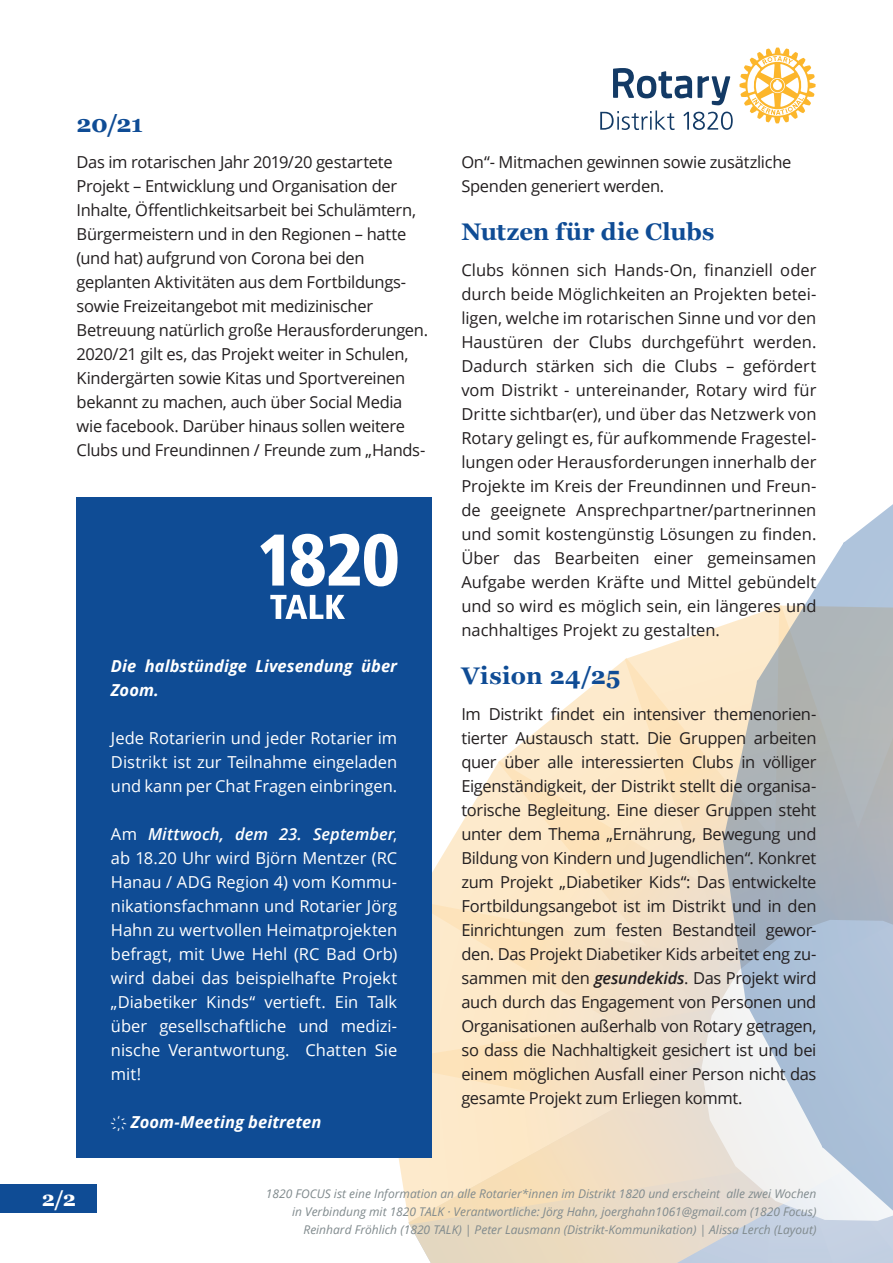
<style>
.page{position:relative;width:893px;height:1263px;background:#fff}
.page>*{position:absolute;margin:0;border:0;box-sizing:border-box;transform-origin:0 0}
.t1{font:700 24px "Georgia";letter-spacing:.005em;color:#0f4c95}
.t2{font:700 21px "Georgia";color:#fff}
.t3{font:16.5px/24px "Open Sans";letter-spacing:-.02em;color:#231f20}
.t4{font:16.5px/24px "Open Sans";color:#fff;text-align:justify}
.t5{font:italic 700 16.5px/24px "Open Sans";color:#fff}
.t6{font:italic 12px/18px "Open Sans";color:#808a8d;text-align:right}
.s1{font-weight:600;font-style:italic}
</style>
<div class="page">
<svg style="left:629px;top:618px;width:116px;height:40px"></svg>
<svg style="left:500px;top:658px;width:245px;height:103px"></svg>
<svg style="left:408px;top:773px;width:435px;height:490px;background:#f4e2c7"></svg>
<svg style="left:701px;top:920px;width:121px;height:301px"></svg>
<svg style="left:843px;top:1257px;width:50px;height:6px"></svg>
<div style="left:756px;top:1148px;width:66px;height:25px;background:#f2f3f3"></div>
<svg style="left:723px;top:680px;width:22px;height:355px"></svg>
<svg style="left:723px;top:711px;width:22px;height:293px;background:#d1cdc5"></svg>
<svg style="left:745px;top:578px;width:77px;height:570px"></svg>
<svg style="left:822px;top:504px;width:71px;height:753px;background:#b5c2cf"></svg>
<div style="left:0;top:1184px;width:97px;height:29px;background:#0f4c95"></div>
<svg style="left:739px;top:48px;width:77px;height:75px"></svg>
<svg style="left:613px;top:68px;width:117px;height:37px"></svg>
<svg style="left:600px;top:111px;width:75px;height:19px"></svg>
<svg style="left:683px;top:112px;width:50px;height:18px"></svg>
<div style="left:77px;top:497px;width:355px;height:661px;background:#0f4c95"></div>
<svg style="left:260px;top:535px;width:24px;height:50px"></svg>
<svg style="left:291px;top:534px;width:107px;height:52px"></svg>
<svg style="left:270px;top:595px;width:75px;height:24px"></svg>
<h1 class="t1" style="left:77px;top:106px;width:68px">20/21</h1>
<p class="t3" style="left:77px;top:150px;width:353px">Das im rotarischen Jahr 2019/20 gestartete Projekt – Entwicklung und Organisation der Inhalte, Öffentlichkeitsarbeit bei Schulämtern, Bürgermeistern und in den Regionen – hatte (und hat) aufgrund von Corona bei den geplanten Aktivitäten aus dem Fortbildungs&shy;sowie Freizeitangebot mit medizinischer Betreuung natürlich große Herausforderungen.<br>2020/21 gilt es, das Projekt weiter in Schulen, Kindergärten sowie Kitas und Sportvereinen bekannt zu machen, auch über Social Media wie facebook. Darüber hinaus sollen weitere Clubs und Freundinnen / Freunde zum „Hands-</p>
<p class="t5" style="left:111px;top:654px;width:288px">Die halbstündige Livesendung über<br>Zoom.</p>
<p class="t4" style="left:111px;top:726px;width:288px">Jede Rotarierin und jeder Rotarier im Distrikt ist zur Teilnahme eingeladen und kann per Chat Fragen einbringen.</p>
<p class="t4" style="left:111px;top:822px;width:288px">Am <span class="s1">Mittwoch, dem 23. September</span>, ab 18.20 Uhr wird Björn Mentzer (RC Hanau / ADG Region 4) vom Kommu&shy;nikationsfachmann und Rotarier Jörg Hahn zu wertvollen Heimatprojekten befragt, mit Uwe Hehl (RC Bad Orb) wird dabei das beispielhafte Projekt „Diabetiker Kinds“ vertieft. Ein Talk über gesellschaftliche und medizi&shy;nische Verantwortung. Chatten Sie mit!</p>
<p class="t5" style="left:111px;top:1110px;width:212px">҉ Zoom-Meeting beitreten</p>
<p class="t3" style="left:461px;top:150px;width:332px">On“- Mitmachen gewinnen sowie zusätzliche<br>Spenden generiert werden.</p>
<h1 class="t1" style="left:461px;top:214px;width:254px">Nutzen für die Clubs</h1>
<p class="t3" style="left:461px;top:258px;width:357px;text-align:justify">Clubs können sich Hands-On, finanziell oder durch beide Möglichkeiten an Projekten betei&shy;ligen, welche im rotarischen Sinne und vor den Haustüren der Clubs durchgeführt werden.<br>Dadurch stärken sich die Clubs – gefördert vom Distrikt - untereinander, Rotary wird für Dritte sichtbar(er), und über das Netzwerk von Rotary gelingt es, für aufkommende Fragestel&shy;lungen oder Herausforderungen innerhalb der Projekte im Kreis der Freundinnen und Freun&shy;de geeignete Ansprechpartner/partnerinnen und somit kostengünstig Lösungen zu finden.<br>Über das Bearbeiten einer gemeinsamen Aufgabe werden Kräfte und Mittel gebündelt und so wird es möglich sein, ein längeres und nachhaltiges Projekt zu gestalten.</p>
<h1 class="t1" style="left:461px;top:658px;width:161px">Vision 24/25</h1>
<p class="t3" style="left:461px;top:702px;width:357px;text-align:justify">Im Distrikt findet ein intensiver themenorien&shy;tierter Austausch statt. Die Gruppen arbeiten quer über alle interessierten Clubs in völliger Eigenständigkeit, der Distrikt stellt die organisa&shy;torische Begleitung. Eine dieser Gruppen steht unter dem Thema „Ernährung, Bewegung und Bildung von Kindern und Jugendlichen“. Konkret zum Projekt „Diabetiker Kids“: Das entwickelte Fortbildungsangebot ist im Distrikt und in den Einrichtungen zum festen Bestandteil gewor&shy;den. Das Projekt Diabetiker Kids arbeitet eng zu&shy;sammen mit den <span class="s1">gesundekids</span>. Das Projekt wird auch durch das Engagement von Personen und Organisationen außerhalb von Rotary getragen, so dass die Nachhaltigkeit gesichert ist und bei einem möglichen Ausfall einer Person nicht das gesamte Projekt zum Erliegen kommt.</p>
<p class="t2" style="left:42px;top:1182px;width:36px">2/2</p>
<p class="t6" style="left:266px;top:1184px;width:552px">1820 FOCUS ist eine Information an alle Rotarier*innen im Distrikt 1820 und erscheint alle zwei Wochen in Verbindung mit 1820 TALK · Verantwortliche: Jörg Hahn, joerghahn1061@gmail.com (1820 Focus)<br>Reinhard Fröhlich (1820 TALK) | Peter Lausmann (Distrikt-Kommunikation) | Alissa Lerch (Layout)</p>
</div>
